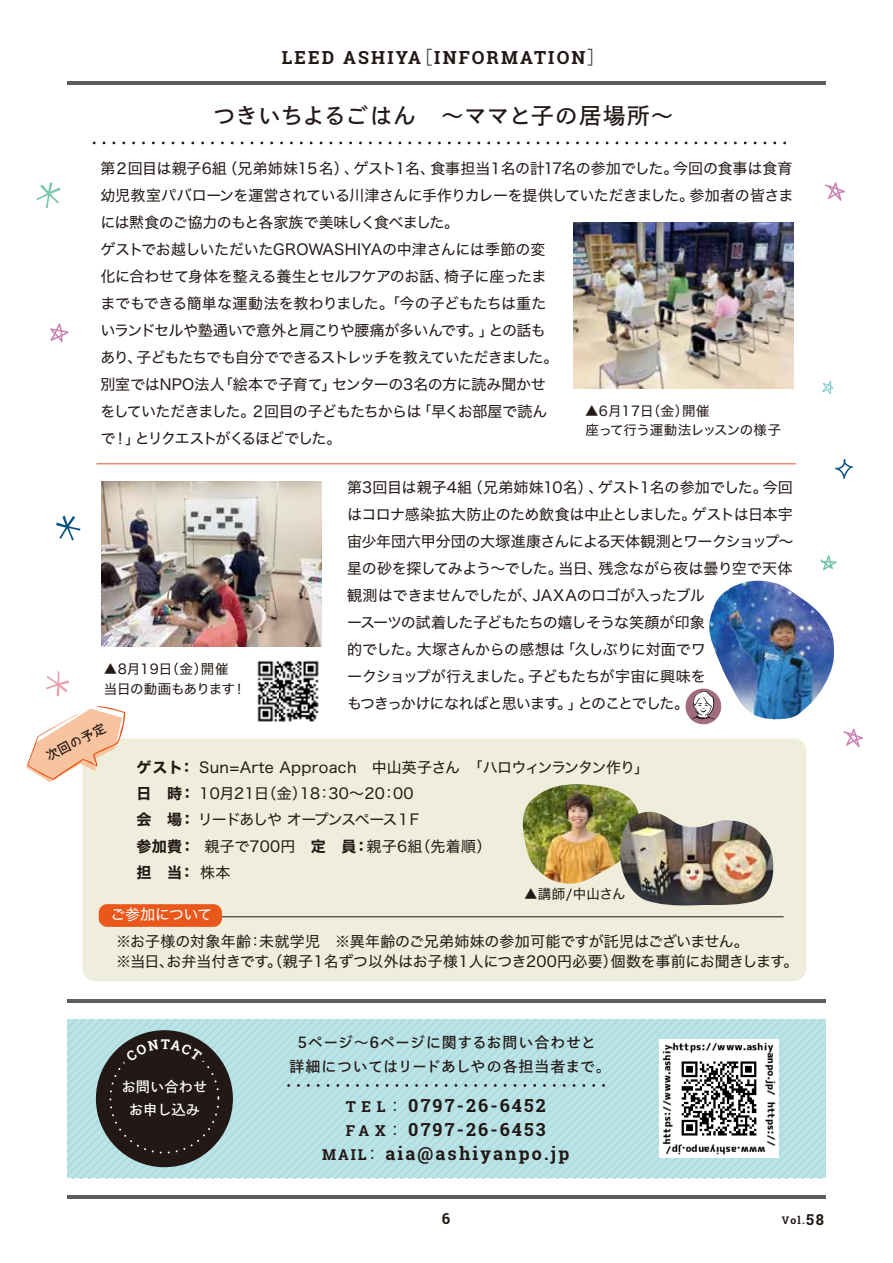
<style>
.page{position:relative;width:893px;height:1263px;background:#fff}
.page>*{position:absolute;margin:0;border:0;box-sizing:border-box;transform-origin:0 0}
.t1{font:22.5px "Toppan Bunkyu Gothic Pr 6 N DB";letter-spacing:.015em;color:#221815}
.t2{font:700 18px/24.2px "Roboto Slab";letter-spacing:.12em;color:#221815;text-align:center}
.t3{font:15px/27px "Hiragino Sans W4";letter-spacing:-.025em;color:#221815}
.t4{font:15px/19.5px "Hiragino Sans W4";letter-spacing:-.005em;color:#221815}
.t5{font:15px/24px "Toppan Bunkyu Gothic Pr 6 N DB";letter-spacing:.035em;color:#221815;text-align:center}
.t6{font:15px "Hiragino Sans W4";letter-spacing:-.035em;color:#fff}
.t7{font:15px "Hiragino Sans W7";color:#221815}
.t8{font:700 15px "Roboto Slab";color:#221815}
.t9{font:14.25px/23.9px "Toppan Bunkyu Gothic Pr 6 N DB";color:#fff;text-align:center}
.t10{font:13.5px/19.5px "Hiragino Sans W4";letter-spacing:-.01em;color:#221815}
.t11{font:700 12.75px "Bokutachino Gothic 2";color:#221815}
.t12{font:700 10.5px "Roboto Slab";color:#221815}
.s1{font-family:"Koz Go Pr 6 N";font-weight:400}
.s2{font-family:"Hiragino Sans W7"}
.s3{font-family:"Hiragino Sans W4"}
.s4{font-size:15px}
.s5{font-family:"Koz Go Pr 6 N";font-weight:400;font-size:15px}
</style>
<div class="page">
<svg style="left:688px;top:691px;width:27px;height:31px"></svg>
<div style="left:686px;top:689px;width:35px;height:35px;border:1px solid #a16c7c;border-radius:50%"></div>
<svg style="left:50px;top:323px;width:19px;height:20px"></svg>
<svg style="left:835px;top:459px;width:18px;height:20px"></svg>
<svg style="left:843px;top:728px;width:21px;height:20px"></svg>
<svg style="left:825px;top:182px;width:20px;height:19px"></svg>
<svg style="left:822px;top:380px;width:12px;height:15px"></svg>
<svg style="left:820px;top:555px;width:17px;height:16px"></svg>
<svg style="left:56px;top:516px;width:24px;height:24px"></svg>
<svg style="left:36px;top:182px;width:25px;height:26px"></svg>
<svg style="left:46px;top:671px;width:23px;height:25px"></svg>
<div style="left:82px;top:738px;width:724px;height:243px;background:#efeedc;border-radius:13px"></div>
<hr style="left:125px;top:916px;width:659px;height:1px;background:#221815">
<img style="left:573px;top:223px;width:220px;height:165px">
<svg style="left:26px;top:706px;width:99px;height:76px"></svg>
<svg style="left:94px;top:142px;width:692px;height:2px"></svg>
<img style="left:101px;top:481px;width:220px;height:166px">
<hr style="left:97px;top:463px;width:699px;height:1px;background:#ef8870">
<img style="left:522px;top:784px;width:117px;height:100px">
<img style="left:257px;top:660px;width:62px;height:62px">
<img style="left:706px;top:581px;width:129px;height:139px">
<img style="left:619px;top:812px;width:155px;height:94px">
<hr style="left:68px;top:1195px;width:758px;height:3px;background:#5c5d5d">
<hr style="left:68px;top:82px;width:758px;height:3px;background:#5c5d5d">
<svg style="left:68px;top:1019px;width:758px;height:159px;background:#b6e0e3"></svg>
<div style="left:96px;top:1030px;width:137px;height:137px;background:#221815;border-radius:50%"></div>
<svg style="left:289px;top:1084px;width:316px;height:3px"></svg>
<hr style="left:68px;top:999px;width:758px;height:3px;background:#5c5d5d">
<img style="left:660px;top:1039px;width:118px;height:119px">
<svg style="left:99px;top:904px;width:123px;height:197px"></svg>
<p class="t2" style="left:282px;top:45px;width:325px">LEED ASHIYA<span class="s1">［</span>INFORMATION<span class="s1">］</span></p>
<h1 class="t1" style="left:213px;top:103px;width:462px">つきいちよるごはん　～ママと子の居場所～</h1>
<p class="t3" style="left:100px;top:154px;width:695px">第２回目は親子6組（兄弟姉妹1５名）、ゲスト１名、食事担当１名の計17名の参加でした。今回の食事は食育幼児教室パバローンを運営されている川津さんに手作りカレーを提供していただきました。参加者の皆さまには黙食のご協力のもと各家族で美味しく食べました。<br>ゲストでお越しいただいたGROWASHIYAの中津さんには季節の変<br>化に合わせて身体を整える養生とセルフケアのお話、椅子に座ったま<br>までもできる簡単な運動法を教わりました。「今の子どもたちは重た<br>いランドセルや塾通いで意外と肩こりや腰痛が多いんです。」との話も<br>あり、子どもたちでも自分でできるストレッチを教えていただきました。<br>別室ではNPO法人「絵本で子育て」センターの3名の方に読み聞かせ<br>をしていただきました。２回目の子どもたちからは「早くお部屋で読ん<br>で！」とリクエストがくるほどでした。</p>
<p class="t3" style="left:347px;top:473px;width:448px">第3回目は親子4組（兄弟姉妹10名）、ゲスト１名の参加でした。今回はコロナ感染拡大防止のため飲食は中止としました。ゲストは日本宇宙少年団六甲分団の大塚進康さんによる天体観測とワークショップ～星の砂を探してみよう～でした。当日、残念ながら夜は曇り空で天体観測はできませんでしたが、JAXAのロゴが入ったブル<br>ースーツの試着した子どもたちの嬉しそうな笑顔が印象<br>的でした。大塚さんからの感想は「久しぶりに対面でワ<br>ークショップが行えました。子どもたちが宇宙に興味を<br>もつきっかけになればと思います。」とのことでした。</p>
<p class="t10" style="left:585px;top:400px;width:197px">▲6月17日（金）開催<br>座って行う運動法レッスンの様子</p>
<p class="t10" style="left:104px;top:658px;width:144px">▲8月19日（金）開催<br>当日の動画もあります！</p>
<p class="t11" style="left:43px;top:751px;width:67px;rotate:-28deg">次回の予定</p>
<p class="t3" style="left:136px;top:753px;width:514px;line-height:26.1px"><span class="s2">ゲスト：</span> Sun=Arte Approach　中山英子さん　「ハロウィンランタン作り」<span class="s2">日　時：</span> 10月21日（金）18：30～20：00<br><span class="s2">会　場：</span>リードあしや オープンスペース１F<br><span class="s2">参加費：</span> 親子で700円　<span class="s2">定　員：</span>親子6組（先着順）</p>
<p class="t7" style="left:136px;top:861px;width:95px">担　当： <span class="s3">株本</span></p>
<p class="t6" style="left:110px;top:901px;width:103px">ご参加について</p>
<p class="t10" style="left:524px;top:884px;width:103px">▲講師/中山さん</p>
<p class="t4" style="left:116px;top:931px;width:684px">※お子様の対象年齢：未就学児　※異年齢のご兄弟姉妹の参加可能ですが託児はございません。<br>※当日、お弁当付きです。（親子1名ずつ以外はお子様1人につき200円必要）個数を事前にお聞きします。</p>
<p class="t9" style="left:122px;top:1075px;width:87px">お問い合わせお申し込み</p>
<p class="t5" style="left:290px;top:1031px;width:323px">5ページ～6ページに関するお問い合わせと<br>詳細についてはリードあしやの各担当者まで。</p>
<p class="t2" style="left:322px;top:1093px;width:248px"><span class="s4">T E L</span><span class="s5">：</span> 0797-26-6452<br><span class="s4">FA X</span><span class="s5">：</span> 0797-26-6453<br><span class="s4">MAIL</span><span class="s5">：</span> aia@ashiyanpo.jp</p>
<p class="t8" style="left:442px;top:1208px;width:10px">6</p>
<p class="t12" style="left:782px;top:1213px;width:44px">Vol.<span class="s4">58</span></p>
</div>
